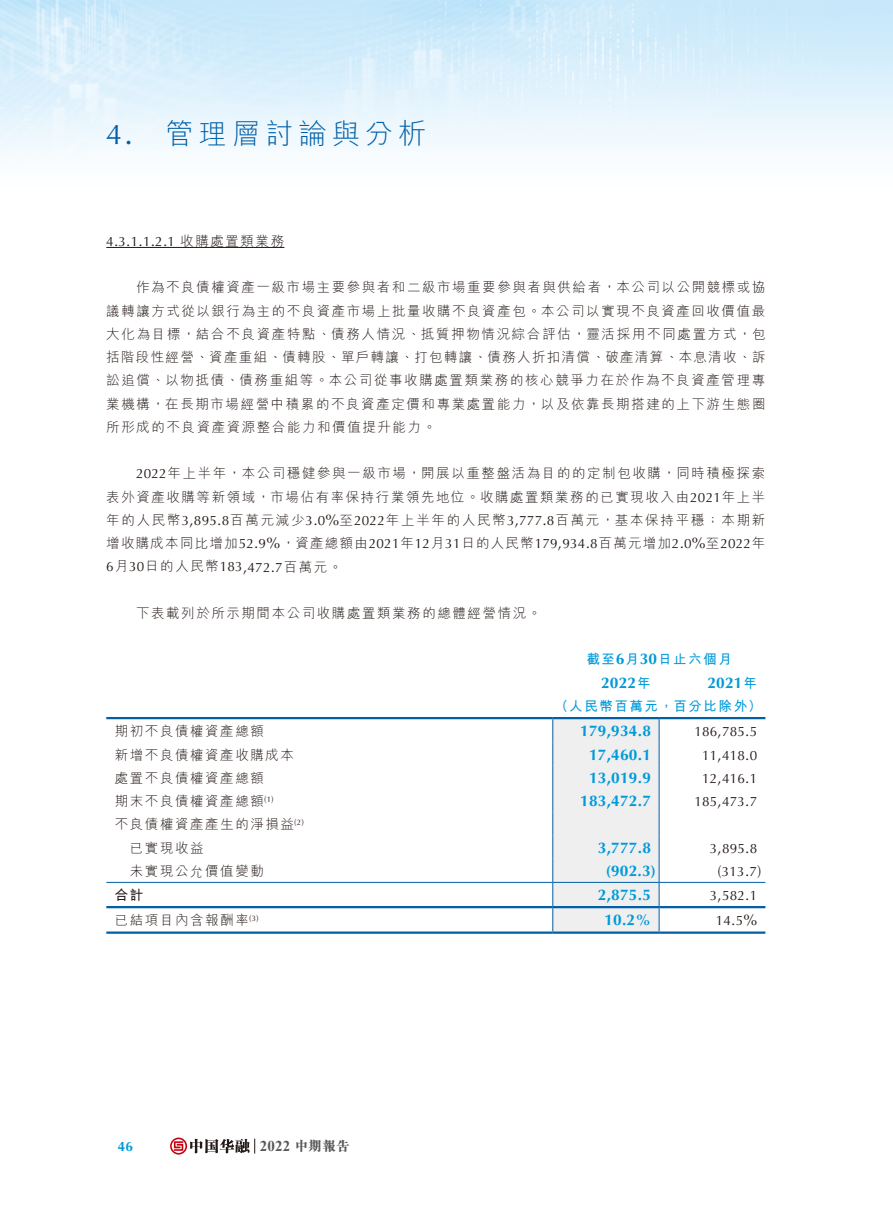
<style>
.page{position:relative;width:893px;height:1212px;background:#fff}
.page>*{position:absolute;margin:0;border:0;box-sizing:border-box;transform-origin:0 0}
.t1{font:300 28.5px "M Hei HK";letter-spacing:.165em;color:#005fa7}
.t2{font:700 15.45px "Optima";letter-spacing:.015em;color:#009ad9}
.t3{font:700 15px "Times New Roman";color:#595857}
.t4{font:300 13.5px/23.2px "M Hei HK";letter-spacing:.115em;color:#231916;text-align:justify}
.t5{font:13.5px "Optima";letter-spacing:.015em;color:#231916}
.t6{font:700 13.5px "M Hei HK";letter-spacing:.115em;color:#009ad9}
.t7{font:700 13.5px "Optima";color:#009ad9}
.t8{font:700 13.5px "M Hei HK";color:#231916}
.s1{font-family:"Optima";font-weight:400}
.s2{font-family:"Optima";font-weight:400;font-size:32.7px}
.s3{font-family:"Optima";font-weight:400;font-size:15.45px}
.s4{font-family:"M Hei HK";font-weight:300}
.s5{font-size:15.45px}
.s6{font-family:"Optima";font-size:15.45px}
.s7{font-family:"M Hei HK";font-size:13.5px}
.s8{font-family:"M Sung HK";font-weight:800;font-size:13.5px}
</style>
<div class="page">
<img style="left:0;top:0;width:892px;height:155px">
<svg style="left:170px;top:1137px;width:85px;height:17px"></svg>
<hr style="left:106px;top:247px;width:178px;height:1px;background:#231916">
<hr style="left:106px;top:717px;width:447px;height:2px;background:#005fa7">
<hr style="left:553px;top:717px;width:106px;height:2px;background:#005fa7">
<hr style="left:659px;top:717px;width:106px;height:2px;background:#005fa7">
<hr style="left:106px;top:882px;width:447px;height:1px;background:#005fa7">
<hr style="left:659px;top:882px;width:106px;height:1px;background:#005fa7">
<hr style="left:106px;top:931px;width:447px;height:3px;background:#005fa7">
<hr style="left:553px;top:931px;width:106px;height:3px;background:#005fa7">
<hr style="left:659px;top:931px;width:106px;height:3px;background:#005fa7">
<div style="left:552px;top:718px;width:108px;height:215px;background:#efeff0"></div>
<hr style="left:106px;top:906px;width:447px;height:2px;background:#005fa7">
<hr style="left:553px;top:906px;width:106px;height:2px;background:#005fa7">
<hr style="left:659px;top:906px;width:106px;height:2px;background:#005fa7">
<h1 class="t1" style="left:106px;top:114px;width:322px"><span class="s1">4</span><span class="s2">.</span> 管理層討論與分析</h1>
<p class="t4" style="left:106px;top:229px;width:179px"><span class="s1">4</span><span class="s3">.</span><span class="s1">3</span><span class="s3">.</span><span class="s1">1</span><span class="s3">.</span><span class="s1">1</span><span class="s3">.</span><span class="s1">2</span><span class="s3">.</span><span class="s1">1</span> 收購處置類業務</p>
<p class="t4" style="left:106px;top:275px;width:661px;text-indent:30px">作為不良債權資產一級市場主要參與者和二級市場重要參與者與供給者，本公司以公開競標或協議轉讓方式從以銀行為主的不良資產市場上批量收購不良資產包。本公司以實現不良資產回收價值最大化為目標，結合不良資產特點、債務人情況、抵質押物情況綜合評估，靈活採用不同處置方式，包括階段性經營、資產重組、債轉股、單戶轉讓、打包轉讓、債務人折扣清償、破產清算、本息清收、訴訟追償、以物抵債、債務重組等。本公司從事收購處置類業務的核心競爭力在於作為不良資產管理專業機構，在長期市場經營中積累的不良資產定價和專業處置能力，以及依靠長期搭建的上下游生態圈所形成的不良資產資源整合能力和價值提升能力。</p>
<p class="t4" style="left:106px;top:461px;width:661px;text-indent:30px"><span class="s1">2022</span>年上半年，本公司穩健參與一級市場，開展以重整盤活為目的的定制包收購，同時積極探索表外資產收購等新領域，市場佔有率保持行業領先地位。收購處置類業務的已實現收入由<span class="s1">2021</span>年上半年的人民幣<span class="s1">3</span><span class="s3">,</span><span class="s1">895</span><span class="s3">.</span><span class="s1">8</span>百萬元減少<span class="s1">3</span><span class="s3">.</span><span class="s1">0</span><span class="s3">%</span>至<span class="s1">2022</span>年上半年的人民幣<span class="s1">3</span><span class="s3">,</span><span class="s1">777</span><span class="s3">.</span><span class="s1">8</span>百萬元，基本保持平穩；本期新增收購成本同比增加<span class="s1">52</span><span class="s3">.</span><span class="s1">9</span><span class="s3">%</span>，資產總額由<span class="s1">2021</span>年<span class="s1">12</span>月<span class="s1">31</span>日的人民幣<span class="s1">179</span><span class="s3">,</span><span class="s1">934</span><span class="s3">.</span><span class="s1">8</span>百萬元增加<span class="s1">2</span><span class="s3">.</span><span class="s1">0</span><span class="s3">%</span>至<span class="s1">2022</span>年</p>
<p class="t5" style="left:106px;top:559px;width:238px">6<span class="s4">月</span>30<span class="s4">日的人民幣</span>183<span class="s5">,</span>472<span class="s5">.</span>7<span class="s4">百萬元。</span></p>
<p class="t4" style="left:136px;top:601px;width:407px">下表載列於所示期間本公司收購處置類業務的總體經營情況。</p>
<p class="t6" style="left:586px;top:649px;width:147px">截至<span class="s6">6</span>月<span class="s6">30</span>日止六個月</p>
<p class="t2" style="left:601px;top:673px;width:51px">2022<span class="s7">年</span></p>
<p class="t2" style="left:707px;top:673px;width:51px">2021<span class="s7">年</span></p>
<p class="t6" style="left:555px;top:696px;width:208px">（人民幣百萬元，百分比除外）</p>
<p class="t4" style="left:115px;top:719px;width:151px">期初不良債權資產總額</p>
<p class="t2" style="left:580px;top:722px;width:72px">179,934.8</p>
<p class="t5" style="left:694px;top:724px;width:64px">186<span class="s5">,</span>785<span class="s5">.</span>5</p>
<p class="t4" style="left:115px;top:742px;width:181px">新增不良債權資產收購成本</p>
<p class="t2" style="left:589px;top:745px;width:63px">17,460.1</p>
<p class="t5" style="left:702px;top:747px;width:57px">11<span class="s5">,</span>418<span class="s5">.</span>0</p>
<p class="t4" style="left:115px;top:766px;width:151px">處置不良債權資產總額</p>
<p class="t2" style="left:589px;top:768px;width:63px">13,019.9</p>
<p class="t5" style="left:702px;top:770px;width:57px">12<span class="s5">,</span>416<span class="s5">.</span>1</p>
<p class="t4" style="left:115px;top:789px;width:160px">期末不良債權資產總額<sup>(</sup><sup>1</sup><sup>)</sup></p>
<p class="t2" style="left:580px;top:792px;width:72px">183,472.7</p>
<p class="t5" style="left:694px;top:794px;width:64px">185<span class="s5">,</span>473<span class="s5">.</span>7</p>
<p class="t4" style="left:115px;top:812px;width:191px">不良債權資產產生的淨損益<sup>(</sup><sup>2</sup><sup>)</sup>　已實現收益</p>
<p class="t2" style="left:598px;top:838px;width:55px">3,777.8</p>
<p class="t5" style="left:710px;top:840px;width:49px">3<span class="s5">,</span>895<span class="s5">.</span>8</p>
<p class="t4" style="left:115px;top:859px;width:151px">　未實現公允價值變動</p>
<p class="t2" style="left:606px;top:861px;width:52px">(902.3)</p>
<p class="t5" style="left:717px;top:863px;width:46px"><span class="s5">(</span>313<span class="s5">.</span>7<span class="s5">)</span></p>
<p class="t8" style="left:115px;top:885px;width:30px">合計</p>
<p class="t2" style="left:598px;top:885px;width:55px">2,875.5</p>
<p class="t5" style="left:710px;top:887px;width:49px">3<span class="s5">,</span>582<span class="s5">.</span>1</p>
<p class="t4" style="left:115px;top:908px;width:145px">已結項目內含報酬率<sup>(</sup><sup>3</sup><sup>)</sup></p>
<p class="t2" style="left:604px;top:911px;width:48px">10.2%</p>
<p class="t5" style="left:716px;top:913px;width:43px">14<span class="s5">.</span>5<span class="s5">%</span></p>
<p class="t7" style="left:118px;top:1138px;width:17px">46</p>
<p class="t3" style="left:260px;top:1135px;width:91px">2022 <span class="s8">中期報告</span></p>
</div>
